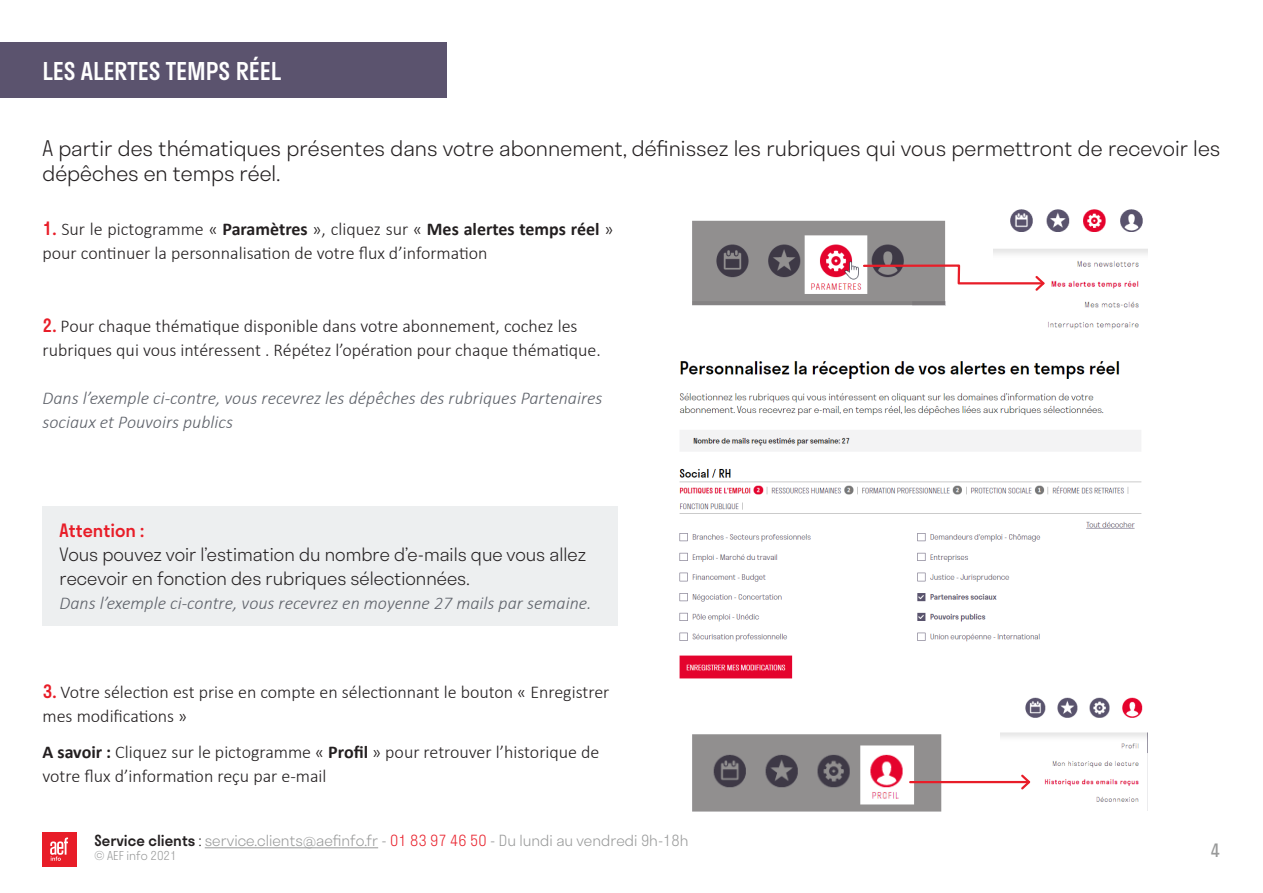
<style>
.page{position:relative;width:1263px;height:893px;background:#fff}
.page>*{position:absolute;margin:0;border:0;box-sizing:border-box;transform-origin:0 0}
.t1{font:500 24px "Stratos";color:#fff}
.t2{font:300 21px/25.2px "Stratos";color:#231f20}
.t3{font:300 18px/24px "Calibri";color:#231f20}
.t4{font:italic 300 18px/24px "Calibri";color:#5e626a}
.t5{font:300 18px/24px "Stratos";color:#231f20}
.t6{font:500 18px "Stratos";color:#e81d28}
.t7{font:18px "Stratos";color:#989999}
.t8{font:300 15px "Stratos";color:#989999}
.t9{font:300 12px "Stratos";color:#989999}
.s1{font-family:"Stratos";font-weight:500;color:#e81d28}
.s2{font-weight:700}
.s3{font-weight:500;color:#231f20}
.s4{color:#231f20}
.s5{color:#e81d28}
</style>
<div class="page">
<hr style="left:205px;top:847px;width:173px;height:1px;background:#989999">
<div style="left:43px;top:832px;width:34px;height:34px;background:#e81d28"></div>
<svg style="left:50px;top:837px;width:18px;height:24px"></svg>
<div style="left:691px;top:704px;width:251px;height:109px;background:#fff;border:2px solid #fff"></div>
<div style="left:0;top:43px;width:446px;height:55px;background:#5b536e"></div>
<div style="left:43px;top:506px;width:575px;height:120px;background:#edeff0"></div>
<img style="left:1010px;top:209px;width:138px;height:121px">
<svg style="left:692px;top:221px;width:355px;height:84px"></svg>
<img style="left:1000px;top:697px;width:147px;height:105px">
<svg style="left:692px;top:734px;width:249px;height:77px;background:#9a9193"></svg>
<hr style="left:910px;top:781px;width:119px;height:2px;background:#e81d28">
<svg style="left:1019px;top:772px;width:13px;height:20px"></svg>
<img style="left:679px;top:361px;width:463px;height:318px">
<p class="t1" style="left:43px;top:52px;width:240px">LES ALERTES TEMPS RÉEL</p>
<p class="t2" style="left:43px;top:135px;width:1179px">A partir des thématiques présentes dans votre abonnement, définissez les rubriques qui vous permettront de recevoir les dépêches en temps réel.</p>
<p class="t3" style="left:43px;top:217px;width:572px"><span class="s1">1.</span> Sur le pictogramme « <span class="s2">Paramètres</span> », cliquez sur « <span class="s2">Mes alertes temps réel</span> » pour continuer la personnalisation de votre flux d’information</p>
<p class="t3" style="left:43px;top:314px;width:560px"><span class="s1">2.</span> Pour chaque thématique disponible dans votre abonnement, cochez les rubriques qui vous intéressent . Répétez l’opération pour chaque thématique.</p>
<p class="t4" style="left:43px;top:386px;width:561px">Dans l’exemple ci-contre, vous recevrez les dépêches des rubriques Partenaires sociaux et Pouvoirs publics</p>
<p class="t6" style="left:60px;top:516px;width:86px">Attention :</p>
<p class="t5" style="left:60px;top:542px;width:528px">Vous pouvez voir l’estimation du nombre d’e-mails que vous allez recevoir en fonction des rubriques sélectionnées.</p>
<p class="t4" style="left:60px;top:591px;width:534px">Dans l’exemple ci-contre, vous recevrez en moyenne 27 mails par semaine.</p>
<p class="t3" style="left:43px;top:680px;width:568px"><span class="s1">3.</span> Votre sélection est prise en compte en sélectionnant le bouton « Enregistrer mes modifications »</p>
<p class="t3" style="left:43px;top:740px;width:558px"><span class="s2">A savoir :</span> Cliquez sur le pictogramme « <span class="s2">Profil</span> » pour retrouver l’historique de votre flux d’information reçu par e-mail</p>
<p class="t8" style="left:95px;top:828px;width:595px"><span class="s3">Service clients</span> <span class="s4">:</span> service.clients@aefinfo.fr - <span class="s5">01 83 97 46 50</span> - Du lundi au vendredi 9h-18h</p>
<p class="t9" style="left:95px;top:846px;width:84px">© AEF info 2021</p>
<p class="t7" style="left:1210px;top:836px;width:11px">4</p>
</div>
